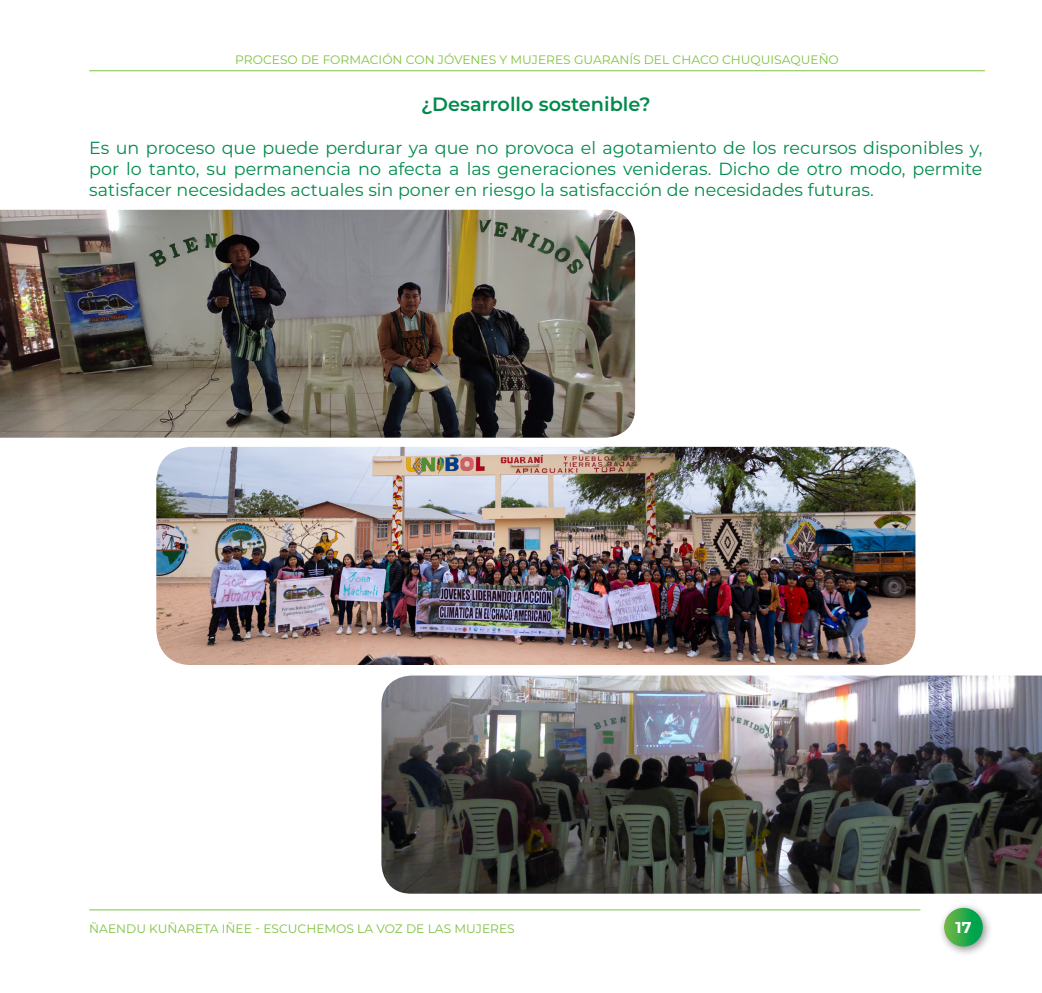
<style>
.page{position:relative;width:1042px;height:993px;background:#fff}
.page>*{position:absolute;margin:0;border:0;box-sizing:border-box;transform-origin:0 0}
.t1{font:600 19.25px "Montserrat";color:#008b4c}
.t2{font:17.5px/21px "Montserrat";color:#008b4c;text-align:justify}
.t3{font:700 15.75px "Montserrat";color:#fff}
.t4{font:12.25px "Montserrat";color:#7fc241}
</style>
<div class="page">
<div style="left:938px;top:902px;width:55px;height:54px;background:#231f20;opacity:.5"></div>
<svg style="left:944px;top:907px;width:39px;height:39px"></svg>
<hr style="left:89px;top:70px;width:896px;height:1px;background:#7fc241">
<hr style="left:89px;top:909px;width:831px;height:1px;background:#7fc241">
<img style="left:0;top:210px;width:635px;height:227px">
<img style="left:381px;top:675px;width:661px;height:218px">
<img style="left:156px;top:446px;width:759px;height:218px">
<p class="t4" style="left:235px;top:51px;width:605px">PROCESO DE FORMACIÓN CON JÓVENES Y MUJERES GUARANÍS DEL CHACO CHUQUISAQUEÑO</p>
<p class="t1" style="left:421px;top:91px;width:231px">¿Desarrollo sostenible?</p>
<p class="t2" style="left:89px;top:136px;width:894px">Es un proceso que puede perdurar ya que no provoca el agotamiento de los recursos disponibles y, por lo tanto, su permanencia no afecta a las generaciones venideras. Dicho de otro modo, permite satisfacer necesidades actuales sin poner en riesgo la satisfacción de necesidades futuras.</p>
<p class="t4" style="left:89px;top:919px;width:427px">ÑAENDU KUÑARETA IÑEE - ESCUCHEMOS LA VOZ DE LAS MUJERES</p>
<p class="t3" style="left:955px;top:915px;width:17px">17</p>
</div>
